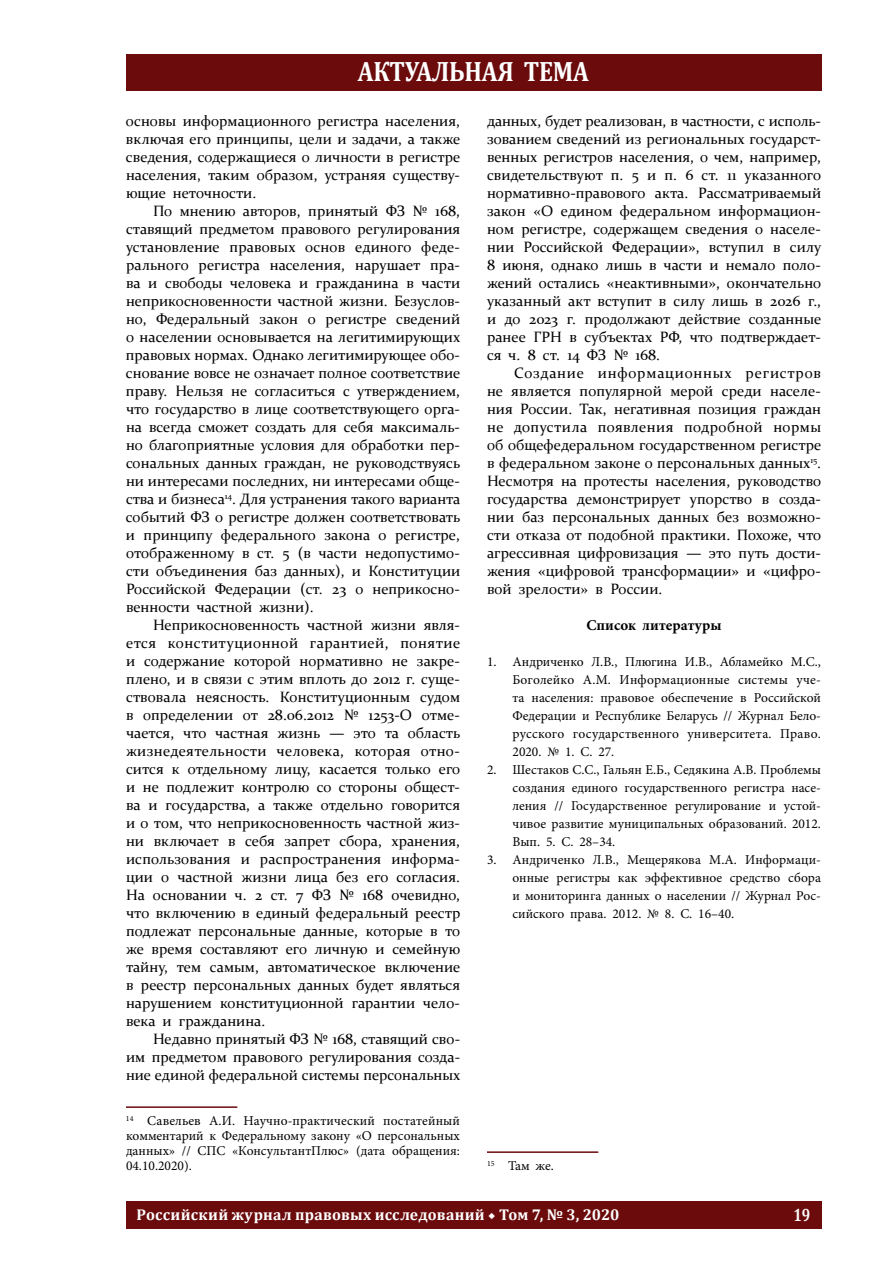
<style>
.page{position:relative;width:893px;height:1263px;background:#fff}
.page>*{position:absolute;margin:0;border:0;box-sizing:border-box;transform-origin:0 0}
.t1{font:700 28.2px "Cambria";letter-spacing:-.01em;color:#fff;scale:.86 1}
.t2{font:700 17.85px "Cambria";color:#fff;scale:.8 1}
.t3{font:700 15.6px "Cambria";letter-spacing:.015em;color:#fff}
.t4{font:15px/18px "Constantia";color:#000;text-align:justify}
.t5{font:700 15px "Minion Pro";color:#000}
.t6{font:13.5px/18px "Minion Pro";color:#000;text-align:justify}
.s1{font-family:"Minion Pro"}
</style>
<div class="page">
<div style="left:126px;top:54px;width:695px;height:36px;background:#6b0b0c"></div>
<div style="left:126px;top:1202px;width:695px;height:27px;background:#6b0b0c"></div>
<hr style="left:126px;top:1106px;width:111px;height:2px;background:#6b0b0c">
<hr style="left:487px;top:1151px;width:111px;height:2px;background:#6b0b0c">
<h1 class="t1" style="left:358px;top:51px;width:270px">АКТУАЛЬНАЯ ТЕМА</h1>
<p class="t4" style="left:126px;top:111px;width:336px">основы информационного регистра населения, включая его принципы, цели и задачи, а также сведения, содержащиеся о личности в регистре населения, таким образом, устраняя существу&shy;ющие неточности.</p>
<p class="t4" style="left:126px;top:201px;width:336px;text-indent:27px">По мнению авторов, принятый ФЗ № 168, ставящий предметом правового регулирования установление правовых основ единого феде&shy;рального регистра населения, нарушает пра&shy;ва и свободы человека и гражданина в части неприкосновенности частной жизни. Безуслов&shy;но, Федеральный закон о регистре сведений о населении основывается на легитимирующих правовых нормах. Однако легитимирующее обо&shy;снование вовсе не означает полное соответствие праву. Нельзя не согласиться с утверждением, что государство в лице соответствующего орга&shy;на всегда сможет создать для себя максималь&shy;но благоприятные условия для обработки пер&shy;сональных данных граждан, не руководствуясь ни интересами последних, ни интересами обще&shy;ства и бизнеса<sup>14</sup>. Для устранения такого варианта событий ФЗ о регистре должен соответствовать и принципу федерального закона о регистре, отображенному в ст. 5 (в части недопустимо&shy;сти объединения баз данных), и Конституции Российской Федерации (ст. 23 о неприкосно&shy;венности частной жизни).</p>
<p class="t4" style="left:126px;top:615px;width:336px;text-indent:27px">Неприкосновенность частной жизни явля&shy;ется конституционной гарантией, понятие и содержание которой нормативно не закре&shy;плено, и в связи с этим вплоть до 2012 г. суще&shy;ствовала неясность. Конституционным судом в определении от 28.06.2012 № 1253-О отме&shy;чается, что частная жизнь — это та область жизнедеятельности человека, которая отно&shy;сится к отдельному лицу, касается только его и не подлежит контролю со стороны общест&shy;ва и государства, а также отдельно говорится и о том, что неприкосновенность частной жиз&shy;ни включает в себя запрет сбора, хранения, использования и распространения информа&shy;ции о частной жизни лица без его согласия.<br>На основании ч. 2 ст. 7 ФЗ № 168 очевидно, что включению в единый федеральный реестр подлежат персональные данные, которые в то же время составляют его личную и семейную тайну, тем самым, автоматическое включение в реестр персональных данных будет являться нарушением конституционной гарантии чело&shy;века и гражданина.</p>
<p class="t4" style="left:126px;top:1029px;width:336px;text-indent:27px">Недавно принятый ФЗ № 168, ставящий сво&shy;им предметом правового регулирования созда&shy;ние единой федеральной системы персональных</p>
<p class="t6" style="left:126px;top:1113px;width:336px;line-height:15px"><sup>14</sup> Савельев А.И. Научно-практический постатейный комментарий к Федеральному закону «О персональных данных» // СПС «КонсультантПлюс» (дата обращения:<br>04.10.2020).</p>
<p class="t4" style="left:487px;top:111px;width:336px">данных, будет реализован, в частности, с исполь&shy;зованием сведений из региональных государст&shy;венных регистров населения, о чем, например, свидетельствуют п. 5 и п. 6 ст. 11 указанного нормативно-правового акта. Рассматриваемый закон «О едином федеральном информацион&shy;ном регистре, содержащем сведения о населе&shy;нии Российской Федерации», вступил в силу 8 июня, однако лишь в части и немало поло&shy;жений остались «неактивными», окончательно указанный акт вступит в силу лишь в 2026 г., и до 2023 г. продолжают действие созданные ранее ГРН в субъектах РФ, что подтверждает&shy;ся ч. 8 ст. 14 ФЗ № 168.</p>
<p class="t4" style="left:487px;top:363px;width:336px;text-indent:27px">Создание информационных регистров не является популярной мерой среди населе&shy;ния России. Так, негативная позиция граждан не допустила появления подробной нормы об общефедеральном государственном регистре в федеральном законе о персональных данных<sup>15</sup>.<br>Несмотря на протесты населения, руководство государства демонстрирует упорство в созда&shy;нии баз персональных данных без возможно&shy;сти отказа от подобной практики. Похоже, что агрессивная цифровизация — это путь дости&shy;жения «цифровой трансформации» и «цифро&shy;вой зрелости» в России.</p>
<p class="t5" style="left:586px;top:615px;width:137px">Список литературы</p>
<p class="t6" style="left:512px;top:653px;width:310px;text-indent:-26px">1. Андриченко Л.В., Плюгина И.В., Абламейко М.С., Боголейко А.М. Информационные системы уче&shy;та населения: правовое обеспечение в Российской Федерации и Республике Беларусь // Журнал Бело&shy;русского государственного университета. Право.<br>2020. № 1. С. 27.</p>
<p class="t6" style="left:512px;top:761px;width:310px;text-indent:-26px">2. Шестаков С.С., Гальян Е.Б., Седякина А.В. Проблемы создания единого государственного регистра насе&shy;ления // Государственное регулирование и устой&shy;чивое развитие муниципальных образований. 2012.<br>Вып. 5. С. 28–34.</p>
<p class="t6" style="left:512px;top:851px;width:310px;text-indent:-26px">3. Андриченко Л.В., Мещерякова М.А. Информаци&shy;онные регистры как эффективное средство сбора и мониторинга данных о населении // Журнал Рос&shy;сийского права. 2012. № 8. С. 16–40.</p>
<p class="t6" style="left:487px;top:1157px;width:68px"><sup>15</sup> Там же.</p>
<p class="t3" style="left:137px;top:1203px;width:484px">Российский журнал правовых исследований <span class="s1">◆</span> Том 7, № 3, 2020</p>
<p class="t2" style="left:793px;top:1202px;width:23px">19</p>
</div>
